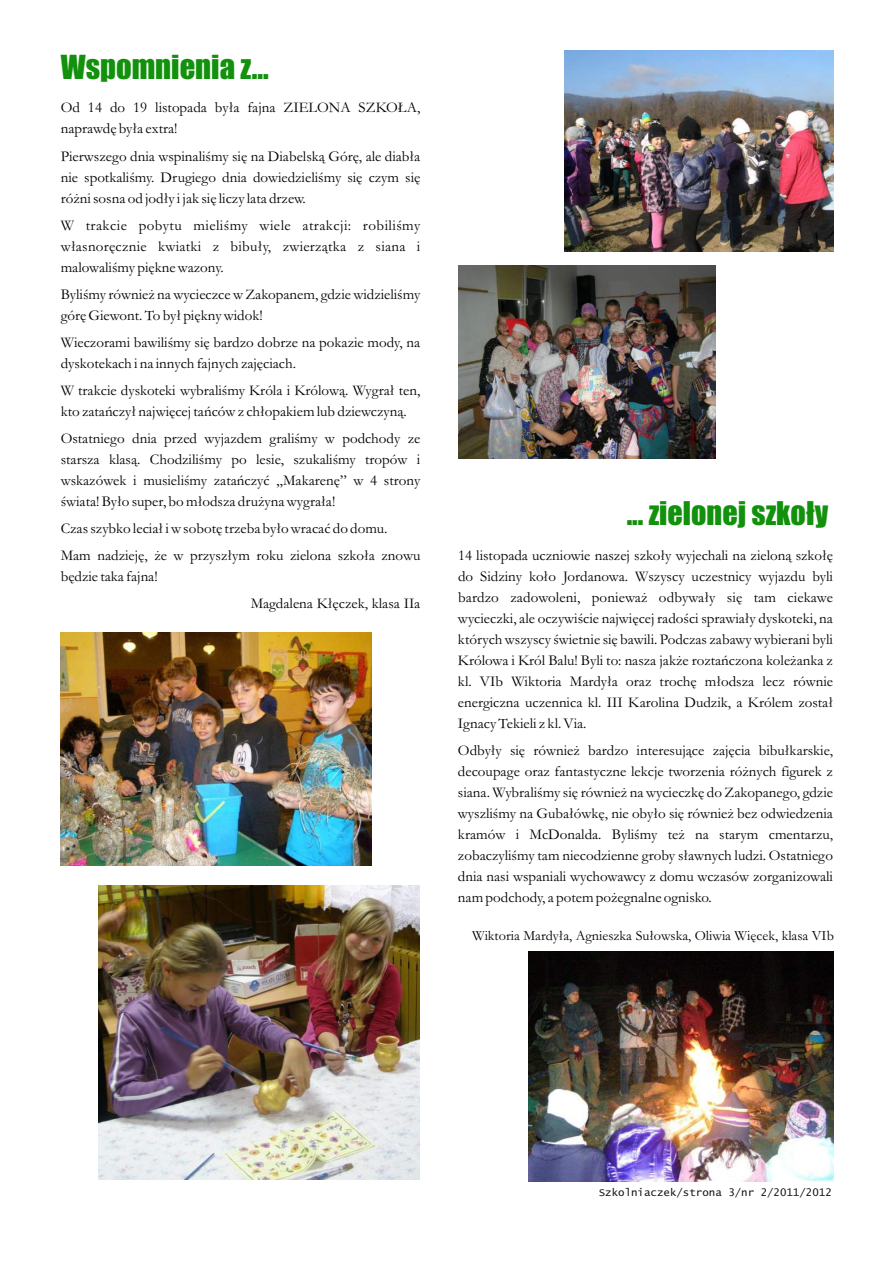
<style>
.page{position:relative;width:893px;height:1263px;background:#fff}
.page>*{position:absolute;margin:0;border:0;box-sizing:border-box;transform-origin:0 0}
.t1{font:30.6px "Impact";color:#12910c}
.t2{font:30.15px "Impact";color:#12910c}
.t3{font:15px/21px "Garamond";color:#000}
.t4{font:14.25px "Garamond";color:#000}
.t5{font:10.5px "Lucida Console";color:#151616}
</style>
<div class="page">
<img style="left:61px;top:633px;width:311px;height:233px">
<img style="left:99px;top:886px;width:321px;height:294px">
<img style="left:529px;top:951px;width:304px;height:230px">
<img style="left:458px;top:265px;width:257px;height:193px">
<img style="left:565px;top:51px;width:268px;height:201px">
<h1 class="t1" style="left:61px;top:55px;width:210px">Wspomnienia z...</h1>
<p class="t3" style="left:61px;top:99px;width:361px">Od 14 do 19 listopada była fajna ZIELONA SZKOŁA, naprawdę była extra!</p>
<p class="t3" style="left:61px;top:147px;width:361px;text-align:justify">Pierwszego dnia wspinaliśmy się na Diabelską Górę, ale diabła nie spotkaliśmy. Drugiego dnia dowiedzieliśmy się czym się różni sosna od jodły i jak się liczy lata drzew.</p>
<p class="t3" style="left:61px;top:216px;width:361px;text-align:justify">W trakcie pobytu mieliśmy wiele atrakcji: robiliśmy własnoręcznie kwiatki z bibuły, zwierzątka z siana i malowaliśmy piękne wazony.</p>
<p class="t3" style="left:61px;top:285px;width:361px">Byliśmy również na wycieczce w Zakopanem, gdzie widzieliśmy górę Giewont. To był piękny widok!</p>
<p class="t3" style="left:61px;top:333px;width:361px">Wieczorami bawiliśmy się bardzo dobrze na pokazie mody, na dyskotekach i na innych fajnych zajęciach.</p>
<p class="t3" style="left:61px;top:381px;width:361px">W trakcie dyskoteki wybraliśmy Króla i Królową. Wygrał ten, kto zatańczył najwięcej tańców z chłopakiem lub dziewczyną.</p>
<p class="t3" style="left:61px;top:429px;width:361px;text-align:justify">Ostatniego dnia przed wyjazdem graliśmy w podchody ze starsza klasą. Chodziliśmy po lesie, szukaliśmy tropów i wskazówek i musieliśmy zatańczyć „Makarenę” w 4 strony świata! Było super, bo młodsza drużyna wygrała!</p>
<p class="t3" style="left:61px;top:516px;width:361px;line-height:27.2px">Czas szybko leciał i w sobotę trzeba było wracać do domu.<br>Mam nadzieję, że w przyszłym roku zielona szkoła znowu</p>
<p class="t3" style="left:61px;top:568px;width:98px">będzie taka fajna!</p>
<p class="t3" style="left:251px;top:595px;width:171px">Magdalena Kłęczek, klasa IIa</p>
<h2 class="t2" style="left:627px;top:501px;width:203px">... zielonej szkoły</h2>
<p class="t3" style="left:458px;top:547px;width:377px;text-align:justify">14 listopada uczniowie naszej szkoły wyjechali na zieloną szkołę do Sidziny koło Jordanowa. Wszyscy uczestnicy wyjazdu byli bardzo zadowoleni, ponieważ odbywały się tam ciekawe wycieczki, ale oczywiście najwięcej radości sprawiały dyskoteki, na których wszyscy świetnie się bawili. Podczas zabawy wybierani byli Królowa i Król Balu! Byli to: nasza jakże roztańczona koleżanka z kl. VIb Wiktoria Mardyła oraz trochę młodsza lecz równie energiczna uczennica kl. III Karolina Dudzik, a Królem został Ignacy Tekieli z kl. Via.</p>
<p class="t3" style="left:458px;top:742px;width:377px;text-align:justify">Odbyły się również bardzo interesujące zajęcia bibułkarskie, decoupage oraz fantastyczne lekcje tworzenia różnych figurek z siana. Wybraliśmy się również na wycieczkę do Zakopanego, gdzie wyszliśmy na Gubałówkę, nie obyło się również bez odwiedzenia kramów i McDonalda. Byliśmy też na starym cmentarzu, zobaczyliśmy tam niecodzienne groby sławnych ludzi. Ostatniego dnia nasi wspaniali wychowawcy z domu wczasów zorganizowali nam podchody, a potem pożegnalne ognisko.</p>
<p class="t4" style="left:472px;top:931px;width:363px">Wiktoria Mardyła, Agnieszka Sułowska, Oliwia Więcek, klasa VIb</p>
<p class="t5" style="left:599px;top:1188px;width:235px">Szkolniaczek/strona 3/nr 2/2011/2012</p>
</div>
